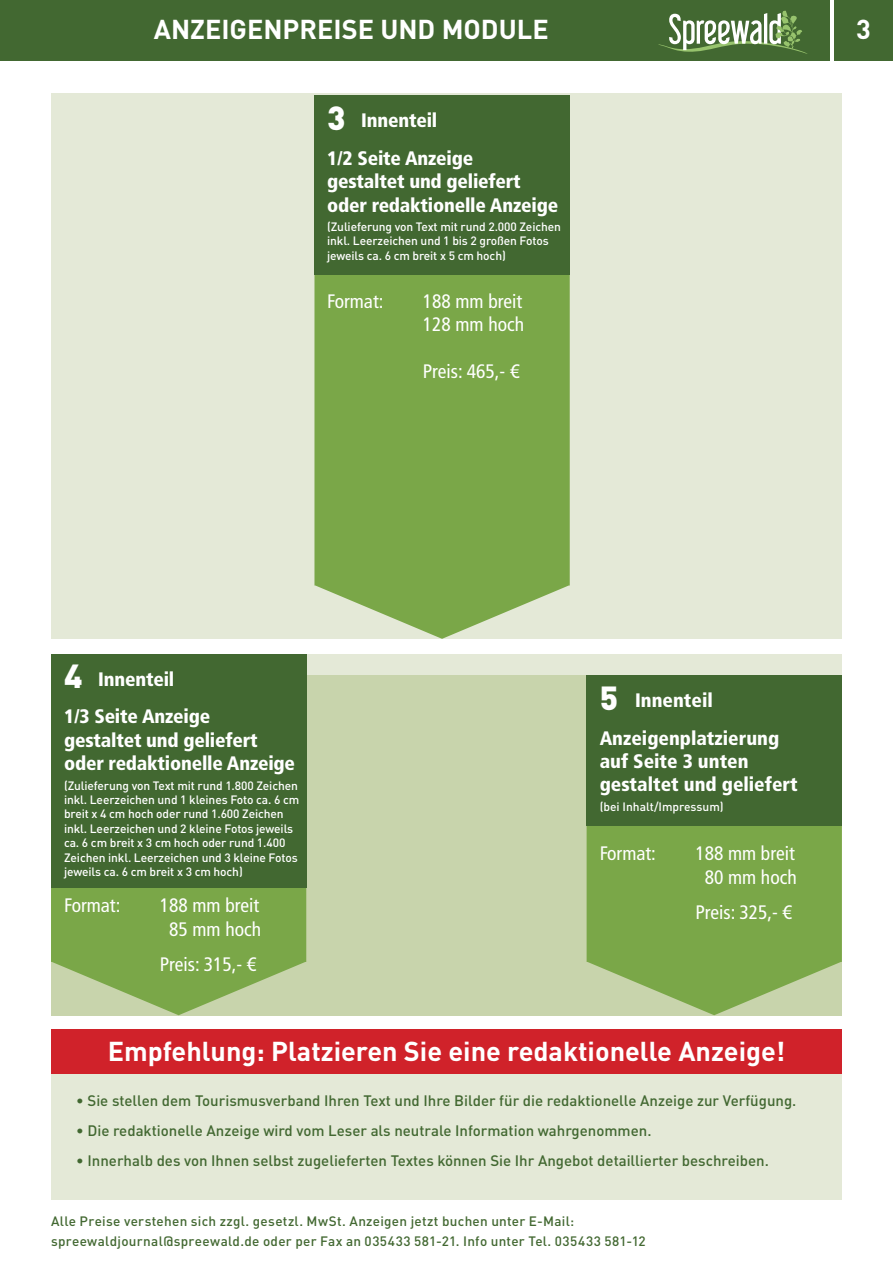
<style>
.page{position:relative;width:893px;height:1263px;background:#fff}
.page>*{position:absolute;margin:0;border:0;box-sizing:border-box;transform-origin:0 0}
.t1{font:900 33px "DIN Pro";color:#fff}
.t2{font:700 27px "DIN Pro";color:#fff}
.t3{font:900 condensed 19.5px/37.5px "Frutiger LT Std";letter-spacing:-.01em;color:#fff}
.t4{font:condensed 19.5px/23.4px "Frutiger LT Std";color:#fff;text-align:center}
.t5{font:500 15px "DIN Pro";color:#426831}
.t6{font:500 13.5px/19.5px "DIN Pro";letter-spacing:.02em;color:#426831}
.t7{font:500 12px/14.4px "DIN Pro";letter-spacing:-.01em;color:#fff}
</style>
<div class="page">
<div style="left:0;top:0;width:829px;height:61px;background:#426831"></div>
<div style="left:834px;top:0;width:59px;height:61px;background:#426831"></div>
<svg style="left:658px;top:11px;width:150px;height:43px"></svg>
<div style="left:51px;top:654px;width:791px;height:362px;background:#e4e9d7"></div>
<div style="left:51px;top:675px;width:791px;height:341px;background:#c8d4ac"></div>
<div style="left:51px;top:94px;width:791px;height:545px;background:#e4e9d7"></div>
<div style="left:51px;top:1059px;width:791px;height:140px;background:#e4e9d7"></div>
<div style="left:51px;top:1030px;width:791px;height:44px;background:#d0222a"></div>
<svg style="left:314px;top:275px;width:256px;height:364px;fill:#7aa748"></svg>
<div style="left:314px;top:96px;width:256px;height:179px;background:#426831"></div>
<svg style="left:51px;top:887px;width:255px;height:128px;fill:#7aa748"></svg>
<svg style="left:587px;top:826px;width:255px;height:189px;fill:#7aa748"></svg>
<div style="left:51px;top:654px;width:255px;height:233px;background:#426831"></div>
<div style="left:587px;top:675px;width:255px;height:151px;background:#426831"></div>
<h2 class="t2" style="left:154px;top:7px;width:396px">ANZEIGENPREISE UND MODULE</h2>
<h2 class="t2" style="left:856px;top:7px;width:16px">3</h2>
<h1 class="t1" style="left:327px;top:90px;width:20px">3</h1>
<h3 class="t3" style="left:327px;top:102px;width:148px;text-align:center">Innenteil<br>1/2 Seite Anzeige</h3>
<h3 class="t3" style="left:327px;top:170px;width:232px;line-height:23.4px">gestaltet und geliefert oder redaktionelle Anzeige</h3>
<p class="t7" style="left:327px;top:218px;width:235px">(Zulieferung von Text mit rund 2.000 Zeichen inkl. Leerzeichen und 1 bis 2 großen Fotos jeweils ca. 6 cm breit x 5 cm hoch)</p>
<h3 class="t4" style="left:327px;top:290px;width:58px">Format:</h3>
<h3 class="t4" style="left:423px;top:290px;width:103px;text-align:left">188 mm breit<br>128 mm hoch</h3>
<h3 class="t4" style="left:423px;top:360px;width:98px">Preis: 465,- €</h3>
<h1 class="t1" style="left:64px;top:648px;width:20px">4</h1>
<h3 class="t3" style="left:64px;top:660px;width:148px;text-align:center">Innenteil<br>1/3 Seite Anzeige</h3>
<h3 class="t3" style="left:64px;top:728px;width:232px;line-height:23.4px">gestaltet und geliefert oder redaktionelle Anzeige</h3>
<p class="t7" style="left:64px;top:777px;width:237px">(Zulieferung von Text mit rund 1.800 Zeichen inkl. Leerzeichen und 1 kleines Foto ca. 6 cm breit x 4 cm hoch oder rund 1.600 Zeichen inkl. Leerzeichen und 2 kleine Fotos jeweils ca. 6 cm breit x 3 cm hoch oder rund 1.400<br>Zeichen inkl. Leerzeichen und 3 kleine Fotos jeweils ca. 6 cm breit x 3 cm hoch)</p>
<h3 class="t4" style="left:64px;top:894px;width:58px">Format:</h3>
<h3 class="t4" style="left:160px;top:894px;width:103px">188 mm breit<br>85 mm hoch</h3>
<h3 class="t4" style="left:160px;top:953px;width:98px">Preis: 315,- €</h3>
<h1 class="t1" style="left:600px;top:669px;width:20px">5</h1>
<h3 class="t3" style="left:600px;top:682px;width:181px;text-indent:35px">Innenteil<br>Anzeigenplatzierung</h3>
<h3 class="t3" style="left:600px;top:749px;width:199px;line-height:23.4px">auf Seite 3 unten gestaltet und geliefert</h3>
<p class="t7" style="left:600px;top:798px;width:125px">(bei Inhalt/Impressum)</p>
<h3 class="t4" style="left:600px;top:842px;width:58px">Format:</h3>
<h3 class="t4" style="left:695px;top:842px;width:103px">188 mm breit<br>80 mm hoch</h3>
<h3 class="t4" style="left:695px;top:901px;width:98px">Preis: 325,- €</h3>
<h2 class="t2" style="left:108px;top:1028px;width:679px">Empfehlung: Platzieren Sie eine redaktionelle Anzeige!</h2>
<p class="t5" style="left:76px;top:1089px;width:722px">• Sie stellen dem Tourismusverband Ihren Text und Ihre Bilder für die redaktionelle Anzeige zur Verfügung.</p>
<p class="t5" style="left:76px;top:1119px;width:577px">• Die redaktionelle Anzeige wird vom Leser als neutrale Information wahrgenommen.</p>
<p class="t5" style="left:76px;top:1149px;width:694px">• Innerhalb des von Ihnen selbst zugelieferten Textes können Sie Ihr Angebot detaillierter beschreiben.</p>
<p class="t6" style="left:51px;top:1210px;width:596px">Alle Preise verstehen sich zzgl. gesetzl. MwSt. Anzeigen jetzt buchen unter E-Mail: spreewaldjournal@spreewald.de oder per Fax an 035433 581-21. Info unter Tel. 035433 581-12</p>
</div>
